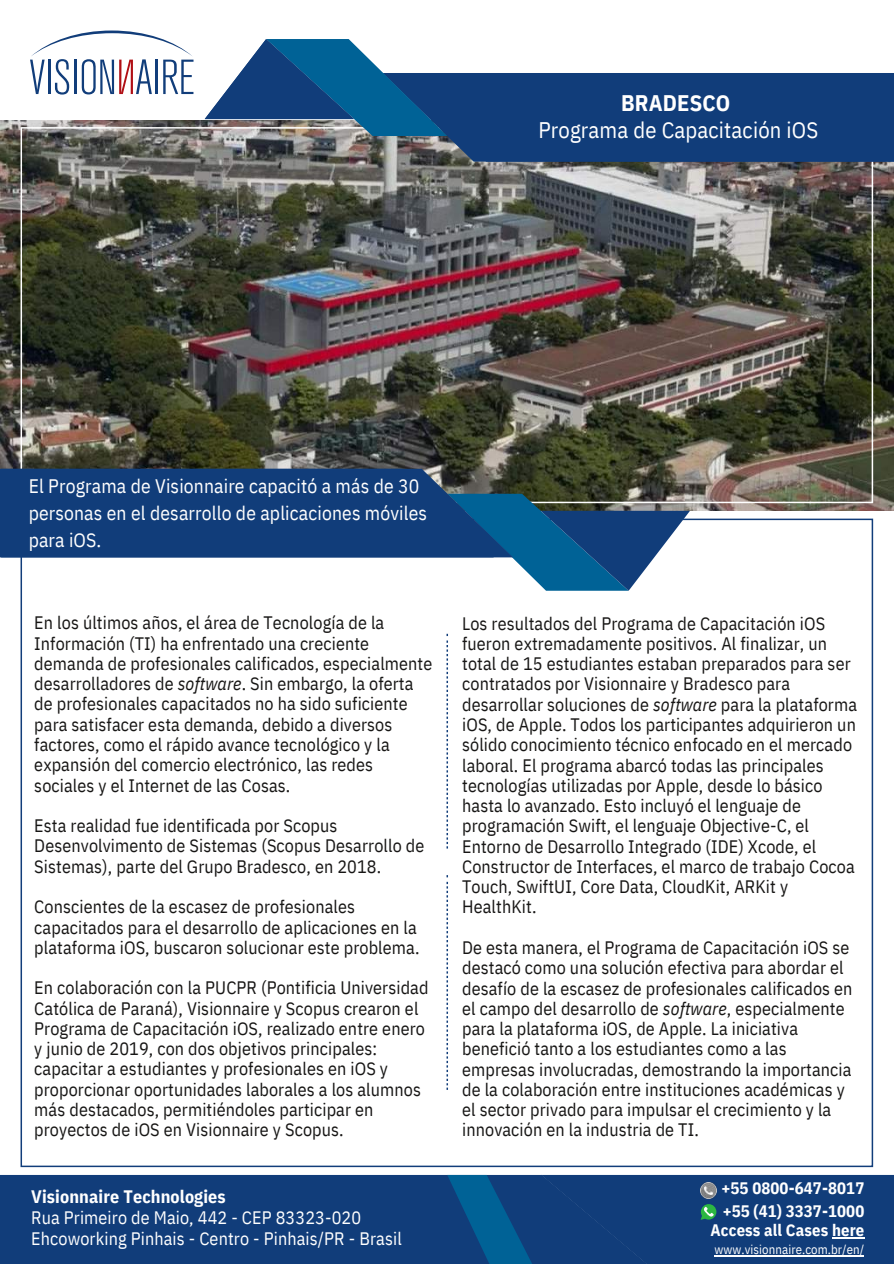
<style>
.page{position:relative;width:894px;height:1264px;background:#fff}
.page>*{position:absolute;margin:0;border:0;box-sizing:border-box;transform-origin:0 0}
.t1{font:22.5px "IBM Plex Sans Cond";letter-spacing:.005em;color:#fff}
.t2{font:700 22.5px "IBM Plex Sans Cond";letter-spacing:.005em;color:#fff}
.t3{font:19.5px/27px "IBM Plex Sans Cond";letter-spacing:.005em;color:#fff}
.t4{font:18px/20.2px "IBM Plex Sans Cond";letter-spacing:.005em;color:#171615}
.t5{font:18px/21.5px "IBM Plex Sans Cond";letter-spacing:.005em;color:#fff}
.t6{font:700 18px "IBM Plex Sans Cond";letter-spacing:.005em;color:#fff}
.t7{font:700 16.65px/22.5px "IBM Plex Sans Cond";letter-spacing:.005em;color:#fff}
.t8{font:12.75px "IBM Plex Sans Cond";letter-spacing:.005em;color:#fff}
.s1{font-style:italic}
</style>
<div class="page">
<img style="left:0;top:120px;width:893px;height:391px">
<svg style="left:0;top:469px;width:689px;height:121px"></svg>
<svg style="left:205px;top:39px;width:688px;height:123px"></svg>
<svg style="left:446px;top:875px;width:2px;height:214px"></svg>
<svg style="left:446px;top:633px;width:2px;height:215px"></svg>
<svg style="left:30px;top:31px;width:163px;height:64px"></svg>
<div style="left:0;top:1174px;width:447px;height:89px;background:#113d7a"></div>
<svg style="left:447px;top:1174px;width:446px;height:89px;background:#14447e"></svg>
<hr style="left:714px;top:1255px;width:150px;height:1px;background:#fff">
<p class="t2" style="left:621px;top:88px;width:111px">BRADESCO</p>
<p class="t1" style="left:538px;top:115px;width:281px">Programa de Capacitación iOS</p>
<p class="t3" style="left:29px;top:472px;width:400px">El Programa de Visionnaire capacitó a más de 30 personas en el desarrollo de aplicaciones móviles para iOS.</p>
<p class="t4" style="left:34px;top:612px;width:399px">En los últimos años, el área de Tecnología de la Información (TI) ha enfrentado una creciente demanda de profesionales calificados, especialmente desarrolladores de <span class="s1">software</span>. Sin embargo, la oferta de profesionales capacitados no ha sido suficiente para satisfacer esta demanda, debido a diversos factores, como el rápido avance tecnológico y la expansión del comercio electrónico, las redes sociales y el Internet de las Cosas.</p>
<p class="t4" style="left:34px;top:815px;width:391px">Esta realidad fue identificada por Scopus<br>Desenvolvimento de Sistemas (Scopus Desarrollo de<br>Sistemas), parte del Grupo Bradesco, en 2018.</p>
<p class="t4" style="left:34px;top:896px;width:386px">Conscientes de la escasez de profesionales capacitados para el desarrollo de aplicaciones en la plataforma iOS, buscaron solucionar este problema.</p>
<p class="t4" style="left:34px;top:977px;width:395px">En colaboración con la PUCPR (Pontificia Universidad Católica de Paraná), Visionnaire y Scopus crearon el Programa de Capacitación iOS, realizado entre enero y junio de 2019, con dos objetivos principales: capacitar a estudiantes y profesionales en iOS y proporcionar oportunidades laborales a los alumnos más destacados, permitiéndoles participar en proyectos de iOS en Visionnaire y Scopus.</p>
<p class="t6" style="left:31px;top:1183px;width:196px">Visionnaire Technologies</p>
<p class="t5" style="left:31px;top:1206px;width:372px">Rua Primeiro de Maio, 442 - CEP 83323-020<br>Ehcoworking Pinhais - Centro - Pinhais/PR - Brasil</p>
<p class="t4" style="left:462px;top:612px;width:396px">Los resultados del Programa de Capacitación iOS fueron extremadamente positivos. Al finalizar, un total de 15 estudiantes estaban preparados para ser contratados por Visionnaire y Bradesco para desarrollar soluciones de <span class="s1">software</span> para la plataforma iOS, de Apple. Todos los participantes adquirieron un sólido conocimiento técnico enfocado en el mercado laboral. El programa abarcó todas las principales tecnologías utilizadas por Apple, desde lo básico hasta lo avanzado. Esto incluyó el lenguaje de programación Swift, el lenguaje Objective-C, el Entorno de Desarrollo Integrado (IDE) Xcode, el Constructor de Interfaces, el marco de trabajo Cocoa Touch, SwiftUI, Core Data, CloudKit, ARKit y HealthKit.</p>
<p class="t4" style="left:462px;top:937px;width:392px">De esta manera, el Programa de Capacitación iOS se destacó como una solución efectiva para abordar el desafío de la escasez de profesionales calificados en el campo del desarrollo de <span class="s1">software</span>, especialmente para la plataforma iOS, de Apple. La iniciativa benefició tanto a los estudiantes como a las empresas involucradas, demostrando la importancia de la colaboración entre instituciones académicas y el sector privado para impulsar el crecimiento y la innovación en la industria de TI.</p>
<p class="t7" style="left:721px;top:1176px;width:144px">+55 0800-647-8017 +55 (41) 3337-1000</p>
<p class="t7" style="left:710px;top:1218px;width:155px">Access all Cases here</p>
<p class="t8" style="left:714px;top:1240px;width:151px">www.visionnaire.com.br/en/</p>
</div>
